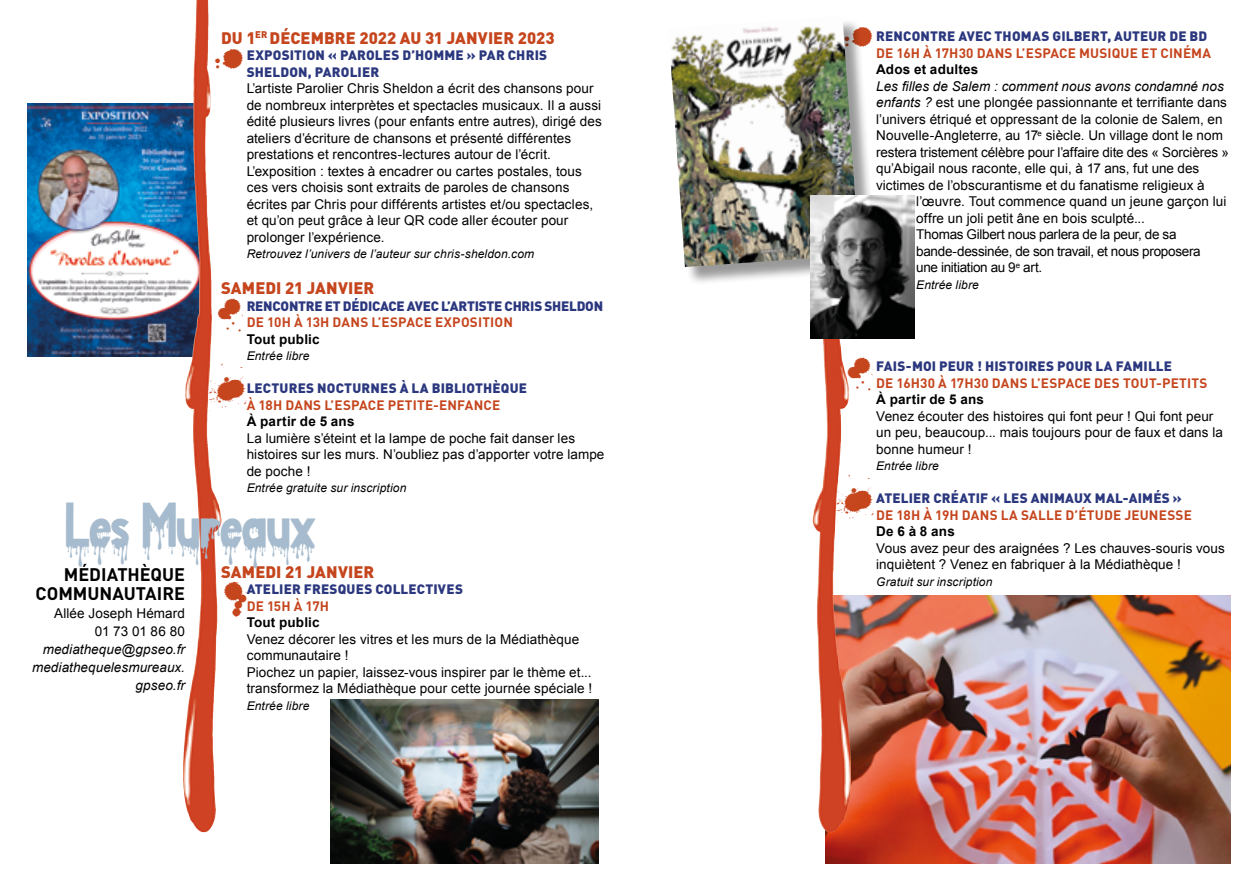
<style>
.page{position:relative;width:1259px;height:893px;background:#fff}
.page>*{position:absolute;margin:0;border:0;box-sizing:border-box;transform-origin:0 0}
.t1{font:37.5px "Bloody Terror";letter-spacing:-.005em;color:#a6bbcd}
.t2{font:36.45px "WC Rhesus B Bta";color:#c5451d}
.t3{font:28.35px "WC Rhesus B Bta";color:#c5451d}
.t4{font:700 18px/19.5px "DIN";color:#000;text-align:right}
.t5{font:900 16.5px "DIN";letter-spacing:.005em;color:#c5451d}
.t6{font:13.5px/16.5px "Arial";letter-spacing:.005em;color:#000}
.t7{font:900 13.5px/16.5px "DIN";letter-spacing:.01em;color:#2b377e}
.t8{font:700 13.5px "DIN";letter-spacing:.01em;color:#c5451d}
.t9{font:13.5px/16.5px "Arial";letter-spacing:-.02em;color:#000}
.t10{font:700 13.5px "Arial";letter-spacing:.015em;color:#000}
.t11{font:italic 13.5px/18px "Arial";letter-spacing:.005em;color:#000;text-align:right}
.t12{font:900 13.5px "DIN";letter-spacing:-.015em;color:#2b377e}
.t13{font:italic 12px "Arial";letter-spacing:.01em;color:#000}
.s1{font-style:italic}
</style>
<div class="page">
<img style="left:331px;top:699px;width:268px;height:164px">
<img style="left:825px;top:595px;width:405px;height:268px">
<img style="left:28px;top:103px;width:175px;height:254px">
<img style="left:184px;top:0;width:17px;height:745px">
<img style="left:812px;top:339px;width:31px;height:493px">
<div style="left:671px;top:19px;width:207px;height:267px;background:#000;opacity:.4"></div>
<img style="left:671px;top:19px;width:188px;height:248px">
<img style="left:810px;top:195px;width:104px;height:144px">
<p class="t5" style="left:221px;top:27px;width:335px">DU 1<sup>ER</sup> DÉCEMBRE 2022 AU 31 JANVIER 2023</p>
<p class="t7" style="left:247px;top:46px;width:302px">EXPOSITION « PAROLES D’HOMME » PAR CHRIS<br>SHELDON, PAROLIER</p>
<p class="t6" style="left:247px;top:80px;width:356px">L’artiste Parolier Chris Sheldon a écrit des chansons pour de nombreux interprètes et spectacles musicaux. Il a aussi édité plusieurs livres (pour enfants entre autres), dirigé des ateliers d’écriture de chansons et présenté différentes prestations et rencontres-lectures autour de l’écrit.<br>L’exposition : textes à encadrer ou cartes postales, tous ces vers choisis sont extraits de paroles de chansons écrites par Chris pour différents artistes et/ou spectacles, et qu’on peut grâce à leur QR code aller écouter pour prolonger l’expérience.</p>
<p class="t13" style="left:247px;top:246px;width:289px">Retrouvez l’univers de l’auteur sur chris-sheldon.com</p>
<p class="t5" style="left:221px;top:277px;width:155px">SAMEDI 21 JANVIER</p>
<p class="t12" style="left:247px;top:297px;width:358px">RENCONTRE ET DÉDICACE AVEC L’ARTISTE CHRIS SHELDON</p>
<p class="t8" style="left:247px;top:313px;width:268px">DE 10H À 13H DANS L’ESPACE EXPOSITION</p>
<p class="t10" style="left:247px;top:330px;width:74px">Tout public</p>
<p class="t13" style="left:247px;top:348px;width:64px">Entrée libre</p>
<p class="t7" style="left:247px;top:379px;width:282px">LECTURES NOCTURNES À LA BIBLIOTHÈQUE</p>
<p class="t8" style="left:247px;top:396px;width:255px">À 18H DANS L’ESPACE PETITE-ENFANCE</p>
<p class="t10" style="left:247px;top:412px;width:109px">À partir de 5 ans</p>
<p class="t6" style="left:247px;top:430px;width:359px">La lumière s’éteint et la lampe de poche fait danser les histoires sur les murs. N’oubliez pas d’apporter votre lampe de poche !</p>
<p class="t13" style="left:247px;top:480px;width:161px">Entrée gratuite sur inscription</p>
<h3 class="t3" style="left:219px;top:44px;width:26px">¸</h3>
<h3 class="t3" style="left:217px;top:293px;width:27px">D</h3>
<h2 class="t2" style="left:215px;top:369px;width:32px">h</h2>
<h1 class="t1" style="left:66px;top:502px;width:252px">Les Mureaux</h1>
<h3 class="t4" style="left:36px;top:564px;width:151px">MÉDIATHÈQUE<br>COMMUNAUTAIRE</h3>
<p class="t6" style="left:54px;top:605px;width:132px;line-height:18px;text-align:right">Allée Joseph Hémard<br>01 73 01 86 80</p>
<p class="t11" style="left:32px;top:641px;width:154px">mediatheque@gpseo.fr mediathequelesmureaux. gpseo.fr</p>
<p class="t5" style="left:221px;top:561px;width:155px">SAMEDI 21 JANVIER</p>
<p class="t7" style="left:247px;top:580px;width:218px">ATELIER FRESQUES COLLECTIVES</p>
<p class="t8" style="left:247px;top:597px;width:84px">DE 15H À 17H</p>
<p class="t10" style="left:247px;top:613px;width:74px">Tout public</p>
<p class="t6" style="left:247px;top:631px;width:347px">Venez décorer les vitres et les murs de la Médiathèque communautaire !<br>Piochez un papier, laissez-vous inspirer par le thème et... transformez la Médiathèque pour cette journée spéciale !</p>
<p class="t13" style="left:247px;top:698px;width:64px">Entrée libre</p>
<h2 class="t2" style="left:223px;top:569px;width:26px">Ï</h2>
<h3 class="t3" style="left:848px;top:22px;width:26px">¸</h3>
<p class="t7" style="left:876px;top:27px;width:333px">RENCONTRE AVEC THOMAS GILBERT, AUTEUR DE BD</p>
<p class="t8" style="left:876px;top:44px;width:336px">DE 16H À 17H30 DANS L’ESPACE MUSIQUE ET CINÉMA</p>
<p class="t10" style="left:876px;top:60px;width:104px">Ados et adultes</p>
<p class="t6" style="left:876px;top:78px;width:354px"><span class="s1">Les filles de Salem : comment nous avons condamné nos enfants ?</span> est une plongée passionnante et terrifiante dans l’univers étriqué et oppressant de la colonie de Salem, en Nouvelle-Angleterre, au 17<sup>e</sup> siècle. Un village dont le nom restera tristement célèbre pour l’affaire dite des « Sorcières » qu’Abigail nous raconte, elle qui, à 17 ans, fut une des victimes de l’obscurantisme et du fanatisme religieux à</p>
<p class="t9" style="left:916px;top:193px;width:311px">l’œuvre. Tout commence quand un jeune garçon lui offre un joli petit âne en bois sculpté...<br>Thomas Gilbert nous parlera de la peur, de sa bande-dessinée, de son travail, et nous proposera<br>une initiation au 9<sup>e</sup> art.</p>
<p class="t13" style="left:916px;top:277px;width:64px">Entrée libre</p>
<h3 class="t3" style="left:846px;top:351px;width:27px">D</h3>
<p class="t7" style="left:876px;top:357px;width:297px">FAIS-MOI PEUR ! HISTOIRES POUR LA FAMILLE</p>
<p class="t8" style="left:876px;top:374px;width:333px">DE 16H30 À 17H30 DANS L’ESPACE DES TOUT-PETITS</p>
<p class="t10" style="left:876px;top:390px;width:109px">À partir de 5 ans</p>
<p class="t6" style="left:876px;top:408px;width:348px">Venez écouter des histoires qui font peur ! Qui font peur un peu, beaucoup... mais toujours pour de faux et dans la bonne humeur !</p>
<p class="t13" style="left:876px;top:458px;width:64px">Entrée libre</p>
<p class="t7" style="left:876px;top:489px;width:307px">ATELIER CRÉATIF « LES ANIMAUX MAL-AIMÉS »</p>
<p class="t8" style="left:876px;top:506px;width:317px">DE 18H À 19H DANS LA SALLE D’ÉTUDE JEUNESSE</p>
<p class="t10" style="left:876px;top:522px;width:80px">De 6 à 8 ans</p>
<p class="t6" style="left:876px;top:540px;width:350px">Vous avez peur des araignées ? Les chauves-souris vous inquiètent ? Venez en fabriquer à la Médiathèque !</p>
<p class="t13" style="left:876px;top:574px;width:118px">Gratuit sur inscription</p>
<h2 class="t2" style="left:842px;top:480px;width:32px">h</h2>
</div>
